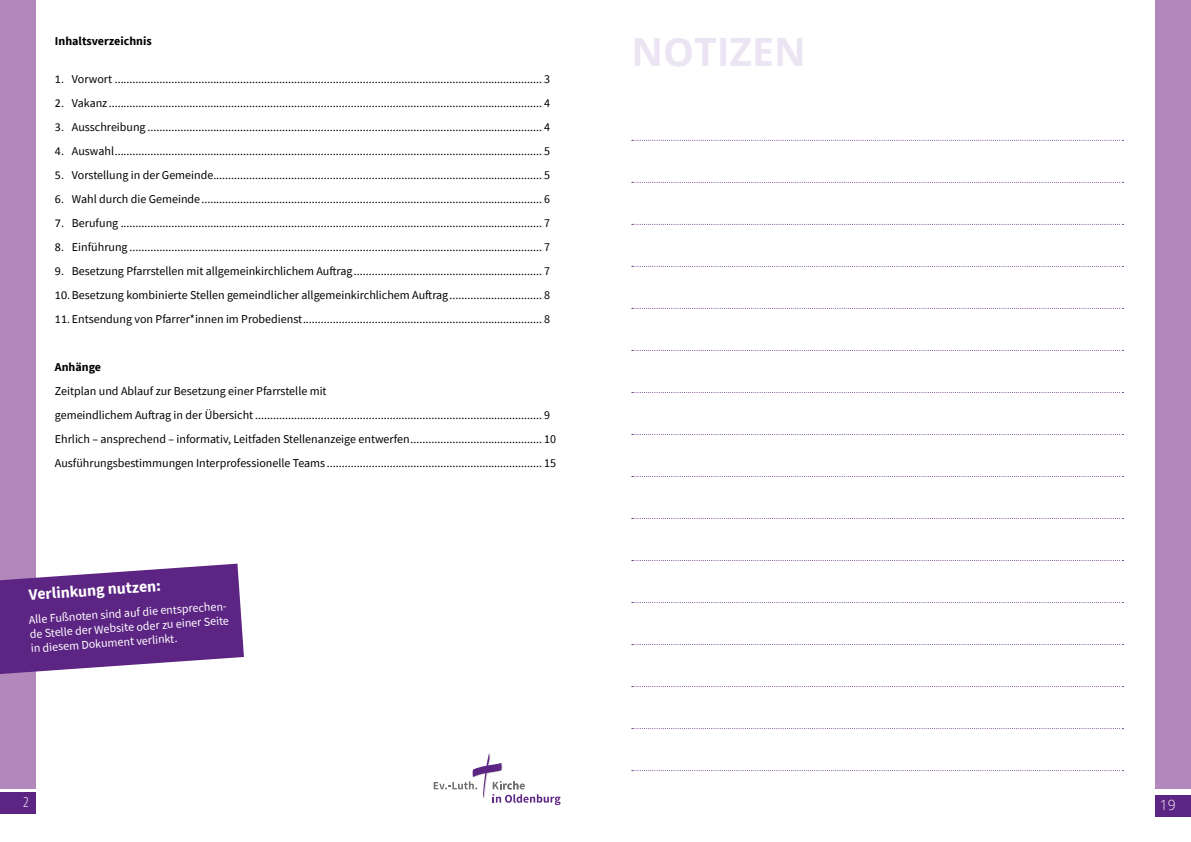
<style>
.page{position:relative;width:1191px;height:842px;background:#fff}
.page>*{position:absolute;margin:0;border:0;box-sizing:border-box;transform-origin:0 0}
.t1{font:700 39px "Open Sans";color:#ebe5f3}
.No_Spacing{font:700 15.8px "Source Sans Pro";color:#fff}
.t2{font:300 14px "Open Sans";color:#fff}
.Fußnoten{font:300 condensed 14px "Open Sans";color:#fff}
.No_Spacing-2{font:12px/24px "Source Sans Pro";color:#000}
.No_Spacing-3{font:12px/14.4px "Source Sans Pro";color:#fff;text-align:justify}
.No_Spacing-4{font:700 12px "Source Sans Pro";color:#000}
.s1{font-family:"Calibri"}
</style>
<div class="page">
<div style="left:0;top:792px;width:36px;height:22px;background:#5c2483"></div>
<div style="left:0;top:0;width:36px;height:788px;background:#b288bc"></div>
<div style="left:1155px;top:795px;width:36px;height:21px;background:#5c2483"></div>
<div style="left:1155px;top:0;width:36px;height:788px;background:#b288bc"></div>
<svg style="left:632px;top:140px;width:491px;height:1px"></svg>
<svg style="left:632px;top:182px;width:491px;height:1px"></svg>
<svg style="left:632px;top:224px;width:491px;height:1px"></svg>
<svg style="left:632px;top:266px;width:491px;height:1px"></svg>
<svg style="left:632px;top:308px;width:491px;height:1px"></svg>
<svg style="left:632px;top:350px;width:491px;height:1px"></svg>
<svg style="left:632px;top:392px;width:491px;height:1px"></svg>
<svg style="left:632px;top:434px;width:491px;height:1px"></svg>
<svg style="left:632px;top:476px;width:491px;height:1px"></svg>
<svg style="left:632px;top:518px;width:491px;height:1px"></svg>
<svg style="left:632px;top:560px;width:491px;height:1px"></svg>
<svg style="left:632px;top:602px;width:491px;height:1px"></svg>
<svg style="left:632px;top:644px;width:491px;height:1px"></svg>
<svg style="left:632px;top:686px;width:491px;height:1px"></svg>
<svg style="left:632px;top:728px;width:491px;height:1px"></svg>
<svg style="left:632px;top:770px;width:491px;height:1px"></svg>
<svg style="left:434px;top:753px;width:126px;height:52px"></svg>
<svg style="left:0;top:564px;width:244px;height:110px;background:#734395"></svg>
<p class="No_Spacing-4" style="left:55px;top:33px;width:98px">Inhaltsverzeichnis</p>
<p class="No_Spacing-2" style="left:55px;top:67px;width:496px"><span class="s1">1.</span> Vorwort ............................................................................................................................................... 3</p>
<p class="No_Spacing-2" style="left:55px;top:91px;width:496px"><span class="s1">2.</span> Vakanz................................................................................................................................................. 4</p>
<p class="No_Spacing-2" style="left:55px;top:115px;width:496px"><span class="s1">3.</span> Ausschreibung .................................................................................................................................... 4</p>
<p class="No_Spacing-2" style="left:55px;top:139px;width:496px"><span class="s1">4.</span> Auswahl............................................................................................................................................... 5</p>
<p class="No_Spacing-2" style="left:55px;top:163px;width:496px"><span class="s1">5.</span> Vorstellung in der Gemeinde.............................................................................................................. 5</p>
<p class="No_Spacing-2" style="left:55px;top:187px;width:496px"><span class="s1">6.</span> Wahl durch die Gemeinde.................................................................................................................. 6</p>
<p class="No_Spacing-2" style="left:55px;top:211px;width:496px"><span class="s1">7.</span> Berufung ............................................................................................................................................. 7</p>
<p class="No_Spacing-2" style="left:55px;top:235px;width:496px"><span class="s1">8.</span> Einführung .......................................................................................................................................... 7</p>
<p class="No_Spacing-2" style="left:55px;top:259px;width:496px"><span class="s1">9.</span> Besetzung Pfarrstellen mit allgemeinkirchlichem Auftrag............................................................... 7</p>
<p class="No_Spacing-2" style="left:55px;top:283px;width:496px"><span class="s1">10.</span> Besetzung kombinierte Stellen gemeindlicher allgemeinkirchlichem Auftrag............................... 8</p>
<p class="No_Spacing-2" style="left:55px;top:307px;width:496px"><span class="s1">11.</span> Entsendung von Pfarrer*innen im Probedienst................................................................................ 8</p>
<p class="No_Spacing-4" style="left:55px;top:359px;width:48px">Anhänge</p>
<p class="No_Spacing-2" style="left:55px;top:379px;width:496px">Zeitplan und Ablauf zur Besetzung einer Pfarrstelle mit<br>gemeindlichem Auftrag in der Übersicht ................................................................................................ 9</p>
<p class="No_Spacing-2" style="left:55px;top:427px;width:502px">Ehrlich – ansprechend – informativ, Leitfaden Stellenanzeige entwerfen............................................ 10</p>
<p class="No_Spacing-2" style="left:55px;top:451px;width:502px">Ausführungsbestimmungen Interprofessionelle Teams ........................................................................ 15</p>
<p class="No_Spacing" style="left:28px;top:584px;width:134px;rotate:-4deg">Verlinkung nutzen:</p>
<p class="No_Spacing-3" style="left:28px;top:612px;width:202px;rotate:-4deg">Alle Fußnoten sind auf die entsprechen&shy;de Stelle der Website oder zu einer Seite in diesem Dokument verlinkt.</p>
<p class="t1" style="left:631px;top:24px;width:176px">NOTIZEN</p>
<p class="Fußnoten" style="left:23px;top:792px;width:7px">2</p>
<p class="t2" style="left:1159px;top:795px;width:17px">19</p>
</div>
